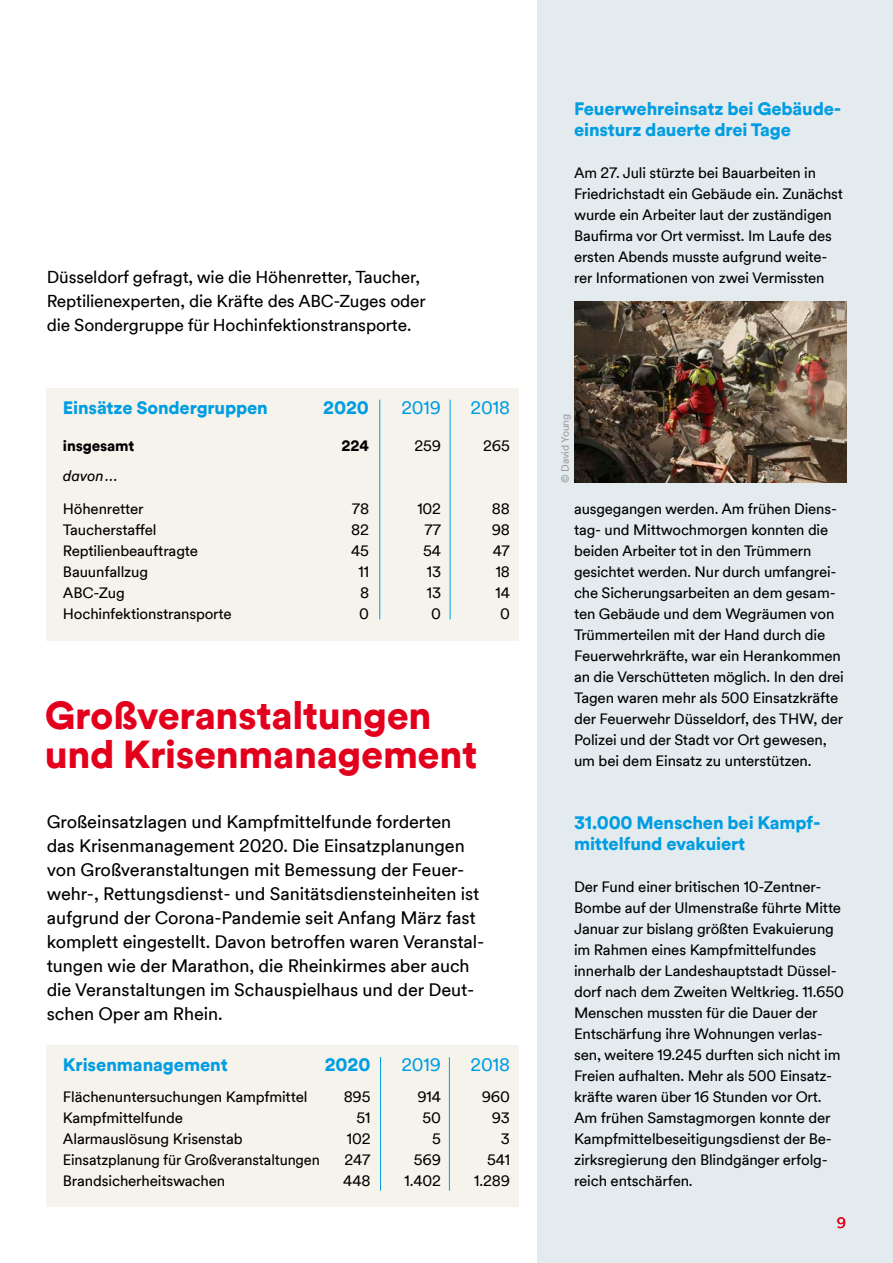
<style>
.page{position:relative;width:893px;height:1263px;background:#fff}
.page>*{position:absolute;margin:0;border:0;box-sizing:border-box;transform-origin:0 0}
.t1{font:900 39px/39px "Duesseldorf Circular TT";letter-spacing:-.01em;color:#e3001c}
.t2{font:18px/24px "Duesseldorf Circular TT";letter-spacing:-.005em;color:#000}
.t3{font:900 18px/21px "Duesseldorf Circular TT";letter-spacing:-.01em;color:#009de2}
.t4{font:18px "Duesseldorf Circular TT";letter-spacing:-.005em;color:#009de2}
.t5{font:17.25px/24px "Duesseldorf Circular TT";letter-spacing:-.01em;color:#000}
.t6{font:15px/21px "Duesseldorf Circular TT";letter-spacing:-.01em;color:#000}
.t7{font:900 15px "Duesseldorf Circular TT";letter-spacing:-.01em;color:#000}
.t8{font:italic 15px "Duesseldorf Circular TT";letter-spacing:-.01em;color:#000}
.t9{font:15px "Duesseldorf Circular TT";color:#e3001c}
.t10{font:10.5px "Duesseldorf Circular TT";letter-spacing:-.01em;color:#9b9c9c}
</style>
<div class="page">
<div style="left:538px;top:0;width:355px;height:1263px;background:#e4ebef"></div>
<div style="left:47px;top:388px;width:472px;height:252px;background:#f6f3ec"></div>
<hr style="left:379px;top:400px;width:1px;height:219px;background:#009de2">
<hr style="left:450px;top:400px;width:1px;height:219px;background:#009de2">
<div style="left:47px;top:1045px;width:472px;height:162px;background:#f6f3ec"></div>
<hr style="left:380px;top:1057px;width:1px;height:133px;background:#009de2">
<hr style="left:449px;top:1057px;width:1px;height:134px;background:#009de2">
<img style="left:574px;top:301px;width:272px;height:182px">
<p class="t5" style="left:47px;top:264px;width:380px">Düsseldorf gefragt, wie die Höhenretter, Taucher,<br>Reptilienexperten, die Kräfte des ABC-Zuges oder die Sondergruppe für Hochinfektionstransporte.</p>
<p class="t3" style="left:63px;top:397px;width:206px">Einsätze Sondergruppen</p>
<p class="t3" style="left:323px;top:397px;width:47px">2020</p>
<p class="t4" style="left:401px;top:396px;width:41px">2019</p>
<p class="t4" style="left:470px;top:396px;width:41px">2018</p>
<p class="t7" style="left:63px;top:435px;width:73px">insgesamt</p>
<p class="t7" style="left:342px;top:435px;width:29px">224</p>
<p class="t6" style="left:414px;top:434px;width:28px">259</p>
<p class="t6" style="left:483px;top:434px;width:28px">265</p>
<p class="t8" style="left:63px;top:465px;width:56px">davon …</p>
<p class="t6" style="left:63px;top:497px;width:82px">Höhenretter</p>
<p class="t6" style="left:352px;top:497px;width:19px">78</p>
<p class="t6" style="left:417px;top:497px;width:25px">102</p>
<p class="t6" style="left:492px;top:497px;width:20px">88</p>
<p class="t6" style="left:63px;top:518px;width:95px">Taucherstaffel</p>
<p class="t6" style="left:351px;top:518px;width:19px">82</p>
<p class="t6" style="left:425px;top:518px;width:18px">77</p>
<p class="t6" style="left:492px;top:518px;width:20px">98</p>
<p class="t6" style="left:63px;top:539px;width:137px">Reptilienbeauftragte</p>
<p class="t6" style="left:351px;top:539px;width:19px">45</p>
<p class="t6" style="left:423px;top:539px;width:19px">54</p>
<p class="t6" style="left:493px;top:539px;width:19px">47</p>
<p class="t6" style="left:63px;top:560px;width:87px">Bauunfallzug</p>
<p class="t6" style="left:359px;top:560px;width:12px">11</p>
<p class="t6" style="left:427px;top:560px;width:16px">13</p>
<p class="t6" style="left:496px;top:560px;width:16px">18</p>
<p class="t6" style="left:63px;top:581px;width:63px">ABC-Zug</p>
<p class="t6" style="left:360px;top:581px;width:11px">8</p>
<p class="t6" style="left:427px;top:581px;width:16px">13</p>
<p class="t6" style="left:495px;top:581px;width:16px">14</p>
<p class="t6" style="left:63px;top:602px;width:170px">Hochinfektionstransporte</p>
<p class="t6" style="left:359px;top:602px;width:11px">0</p>
<p class="t6" style="left:431px;top:602px;width:11px">0</p>
<p class="t6" style="left:500px;top:602px;width:11px">0</p>
<h1 class="t1" style="left:45px;top:694px;width:434px">Großveranstaltungen und Krisenmanagement</h1>
<p class="t2" style="left:47px;top:808px;width:439px">Großeinsatzlagen und Kampfmittelfunde forderten<br>das Krisenmanagement 2020. Die Einsatzplanungen von Großveranstaltungen mit Bemessung der Feuer&shy;wehr-, Rettungsdienst- und Sanitätsdiensteinheiten ist aufgrund der Corona-Pandemie seit Anfang März fast komplett eingestellt. Davon betroffen waren Veranstal&shy;tungen wie der Marathon, die Rheinkirmes aber auch die Veranstaltungen im Schauspielhaus und der Deut&shy;schen Oper am Rhein.</p>
<p class="t3" style="left:63px;top:1053px;width:166px">Krisenmanagement</p>
<p class="t3" style="left:325px;top:1053px;width:47px">2020</p>
<p class="t4" style="left:401px;top:1052px;width:41px">2019</p>
<p class="t4" style="left:470px;top:1052px;width:41px">2018</p>
<p class="t6" style="left:63px;top:1085px;width:246px">Flächenuntersuchungen Kampfmittel</p>
<p class="t6" style="left:344px;top:1085px;width:28px">895</p>
<p class="t6" style="left:417px;top:1085px;width:25px">914</p>
<p class="t6" style="left:482px;top:1085px;width:30px">960</p>
<p class="t6" style="left:63px;top:1106px;width:121px">Kampfmittelfunde</p>
<p class="t6" style="left:357px;top:1106px;width:16px">51</p>
<p class="t6" style="left:423px;top:1106px;width:20px">50</p>
<p class="t6" style="left:492px;top:1106px;width:20px">93</p>
<p class="t6" style="left:63px;top:1127px;width:181px">Alarmauslösung Krisenstab</p>
<p class="t6" style="left:347px;top:1127px;width:25px">102</p>
<p class="t6" style="left:432px;top:1127px;width:10px">5</p>
<p class="t6" style="left:501px;top:1127px;width:11px">3</p>
<p class="t6" style="left:63px;top:1148px;width:258px">Einsatzplanung für Großveranstaltungen</p>
<p class="t6" style="left:345px;top:1148px;width:28px">247</p>
<p class="t6" style="left:414px;top:1148px;width:29px">569</p>
<p class="t6" style="left:487px;top:1148px;width:24px">541</p>
<p class="t6" style="left:63px;top:1169px;width:164px">Brandsicherheitswachen</p>
<p class="t6" style="left:343px;top:1169px;width:29px">448</p>
<p class="t6" style="left:405px;top:1169px;width:38px">1.402</p>
<p class="t6" style="left:474px;top:1169px;width:37px">1.289</p>
<p class="t3" style="left:574px;top:97px;width:269px">Feuerwehreinsatz bei Gebäude&shy;einsturz dauerte drei Tage</p>
<p class="t6" style="left:574px;top:161px;width:270px">Am 27. Juli stürzte bei Bauarbeiten in Friedrichstadt ein Gebäude ein. Zunächst wurde ein Arbeiter laut der zuständigen Baufirma vor Ort vermisst. Im Laufe des ersten Abends musste aufgrund weite&shy;rer Informationen von zwei Vermissten</p>
<p class="t10" style="left:558px;top:483px;width:71px;rotate:-90deg">© David Young</p>
<p class="t6" style="left:574px;top:497px;width:271px">ausgegangen werden. Am frühen Diens&shy;tag- und Mittwochmorgen konnten die beiden Arbeiter tot in den Trümmern gesichtet werden. Nur durch umfangrei&shy;che Sicherungsarbeiten an dem gesam&shy;ten Gebäude und dem Wegräumen von Trümmerteilen mit der Hand durch die Feuerwehrkräfte, war ein Herankommen an die Verschütteten möglich. In den drei Tagen waren mehr als 500 Einsatzkräfte der Feuerwehr Düsseldorf, des THW, der Polizei und der Stadt vor Ort gewesen, um bei dem Einsatz zu unterstützen.</p>
<p class="t3" style="left:574px;top:811px;width:248px">31.000 Menschen bei Kampf&shy;mittelfund evakuiert</p>
<p class="t6" style="left:574px;top:875px;width:271px">Der Fund einer britischen 10-Zentner-Bombe auf der Ulmenstraße führte Mitte Januar zur bislang größten Evakuierung im Rahmen eines Kampfmittelfundes innerhalb der Landeshauptstadt Düssel&shy;dorf nach dem Zweiten Weltkrieg. 11.650<br>Menschen mussten für die Dauer der Entschärfung ihre Wohnungen verlas&shy;sen, weitere 19.245 durften sich nicht im Freien aufhalten. Mehr als 500 Einsatz&shy;kräfte waren über 16 Stunden vor Ort.<br>Am frühen Samstagmorgen konnte der Kampfmittelbeseitigungsdienst der Be&shy;zirksregierung den Blindgänger erfolg&shy;reich entschärfen.</p>
<p class="t9" style="left:837px;top:1212px;width:11px">9</p>
</div>
